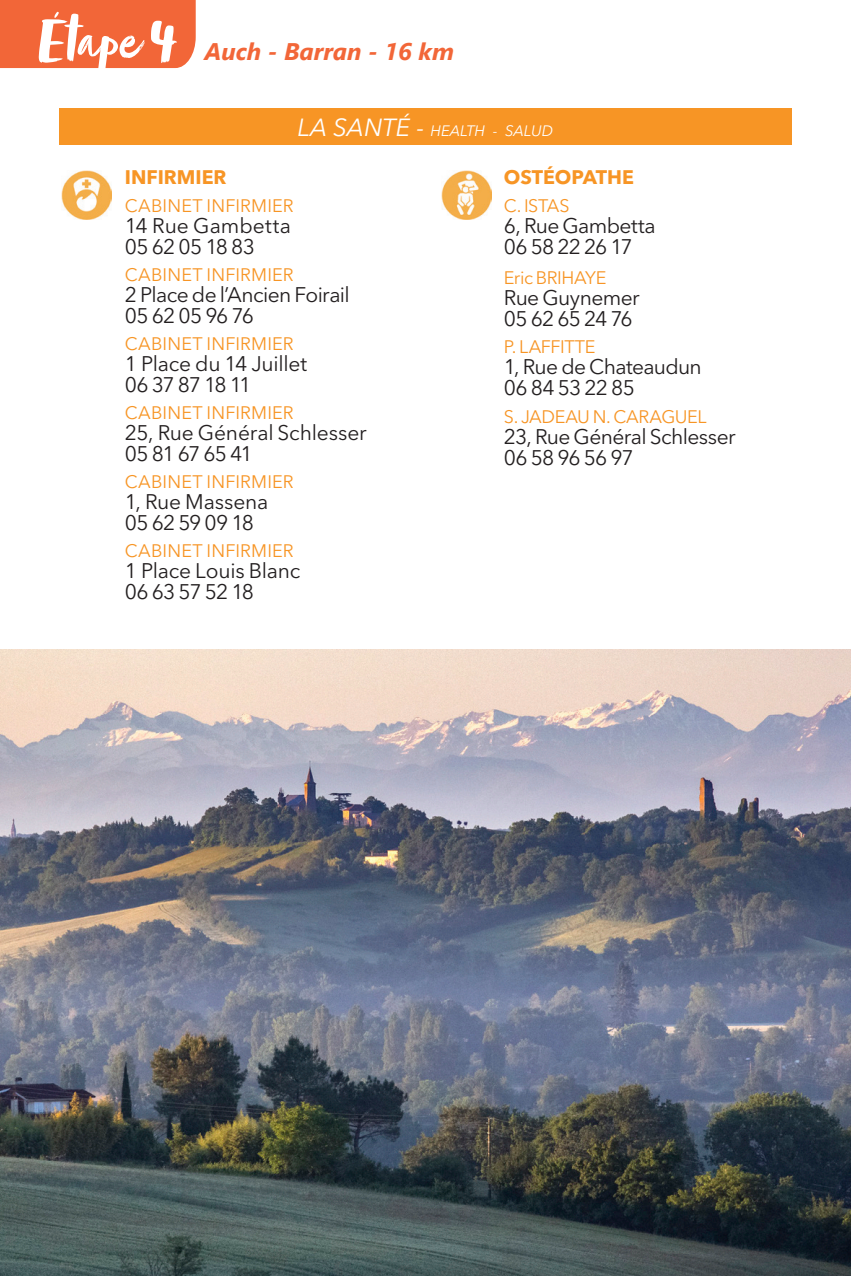
<style>
.page{position:relative;width:851px;height:1276px;background:#fff}
.page>*{position:absolute;margin:0;border:0;box-sizing:border-box;transform-origin:0 0}
.t1{font:66px "Zooja Pro";color:#fff}
.t2{font:italic 700 24px "Segoe UI";color:#f26638}
.t3{font:21px/21px "Avenir Next LT Pro";letter-spacing:-.03em;color:#231f20}
.t4{font:21px/21px "Avenir Next LT Pro";letter-spacing:-.01em;color:#231f20}
.t5{font:21px/21px "Avenir Next LT Pro";color:#231f20}
.t6{font:700 19.5px "Avenir Next LT Pro";color:#f79525}
.t7{font:18px "Avenir Next LT Pro";letter-spacing:.01em;color:#f79525}
.t8{font:18px "Avenir Next LT Pro";letter-spacing:-.02em;color:#f79525}
.t9{font:italic 15px "Avenir Next LT Pro";color:#fff}
.s1{font-size:24.6px}
</style>
<div class="page">
<div style="left:0;top:0;width:196px;height:68px;background:#f26638"></div>
<img style="left:61px;top:170px;width:50px;height:50px">
<img style="left:441px;top:170px;width:50px;height:50px">
<div style="left:59px;top:108px;width:732px;height:37px;background:#f79525"></div>
<img style="left:0;top:649px;width:850px;height:627px">
<h1 class="t1" style="left:37px;top:1px;width:139px">Étape 4</h1>
<p class="t2" style="left:204px;top:28px;width:251px">Auch - Barran - 16 km</p>
<p class="t9" style="left:297px;top:122px;width:257px"><span class="s1">LA SANTÉ -</span> HEALTH - SALUD</p>
<p class="t6" style="left:125px;top:166px;width:103px">INFIRMIER</p>
<p class="t7" style="left:125px;top:195px;width:170px">CABINET INFIRMIER</p>
<p class="t5" style="left:125px;top:215px;width:167px">14 Rue Gambetta<br>05 62 05 18 83</p>
<p class="t7" style="left:125px;top:264px;width:170px">CABINET INFIRMIER</p>
<p class="t3" style="left:125px;top:284px;width:226px">2 Place de l’Ancien Foirail<br>05 62 05 96 76</p>
<p class="t7" style="left:125px;top:333px;width:170px">CABINET INFIRMIER</p>
<p class="t3" style="left:125px;top:353px;width:184px">1 Place du 14 Juillet<br>06 37 87 18 11</p>
<p class="t7" style="left:125px;top:402px;width:170px">CABINET INFIRMIER</p>
<p class="t4" style="left:125px;top:422px;width:243px">25, Rue Général Schlesser<br>05 81 67 65 41</p>
<p class="t7" style="left:125px;top:471px;width:170px">CABINET INFIRMIER</p>
<p class="t3" style="left:125px;top:491px;width:145px">1, Rue Massena<br>05 62 59 09 18</p>
<p class="t7" style="left:125px;top:540px;width:170px">CABINET INFIRMIER</p>
<p class="t4" style="left:125px;top:560px;width:177px">1 Place Louis Blanc<br>06 63 57 52 18</p>
<p class="t6" style="left:504px;top:166px;width:132px">OSTÉOPATHE</p>
<p class="t7" style="left:504px;top:195px;width:67px">C. ISTAS</p>
<p class="t3" style="left:504px;top:215px;width:153px">6, Rue Gambetta<br>06 58 22 26 17</p>
<p class="t8" style="left:504px;top:267px;width:104px">Eric BRIHAYE</p>
<p class="t3" style="left:504px;top:287px;width:137px">Rue Guynemer<br>05 62 65 24 76</p>
<p class="t8" style="left:504px;top:336px;width:93px">P. LAFFITTE</p>
<p class="t3" style="left:504px;top:356px;width:199px">1, Rue de Chateaudun<br>06 84 53 22 85</p>
<p class="t8" style="left:504px;top:406px;width:204px">S. JADEAU N. CARAGUEL</p>
<p class="t3" style="left:504px;top:426px;width:233px">23, Rue Général Schlesser<br>06 58 96 56 97</p>
</div>
